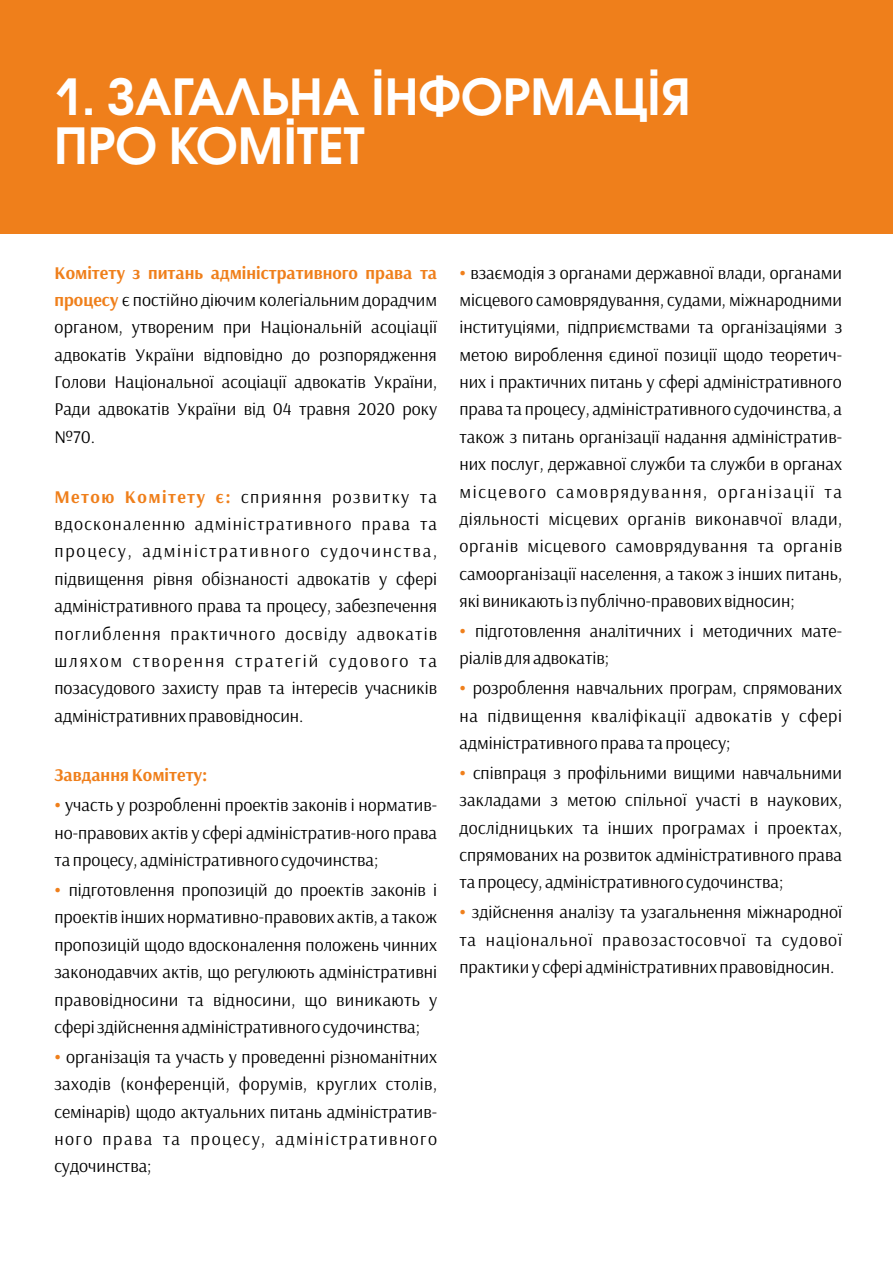
<style>
.page{position:relative;width:893px;height:1263px;background:#fff}
.page>*{position:absolute;margin:0;border:0;box-sizing:border-box;transform-origin:0 0}
.t1{font:600 49.5px/49.5px "Avant Garde Gothic C";color:#fff}
.t2{font:18px/27.5px "Arsenal";color:#000;text-align:justify}
.t3{font:700 18px "Arsenal";color:#ef7f1b}
.s1{font-weight:700;color:#ef7f1b}
</style>
<div class="page">
<div style="left:0;top:0;width:893px;height:234px;background:#ef7f1b"></div>
<h1 class="t1" style="left:54px;top:76px;width:638px">1. ЗАГАЛЬНА ІНФОРМАЦІЯ<br>ПРО КОМІТЕТ</h1>
<p class="t2" style="left:54px;top:258px;width:384px"><span class="s1">Комітету з питань адміністративного права та процесу</span> є постійно діючим колегіальним дорадчим органом, утвореним при Національній асоціації адвокатів України відповідно до розпорядження Голови Національної асоціації адвокатів України, Ради адвокатів України від 04 травня 2020 року №70.</p>
<p class="t2" style="left:54px;top:482px;width:384px"><span class="s1">Метою Комітету є:</span> сприяння розвитку та вдосконаленню адміністративного права та процесу, адміністративного судочинства, підвищення рівня обізнаності адвокатів у сфері адміністративного права та процесу, забезпечення поглиблення практичного досвіду адвокатів шляхом створення стратегій судового та позасудового захисту прав та інтересів учасників адміністративних правовідносин.</p>
<p class="t3" style="left:54px;top:763px;width:155px">Завдання Комітету:</p>
<p class="t2" style="left:54px;top:791px;width:384px"><span class="s1">•</span> участь у розробленні проектів законів і норматив&shy;но-правових актів у сфері адміністратив-ного права та процесу, адміністративного судочинства;</p>
<p class="t2" style="left:54px;top:875px;width:384px"><span class="s1">•</span> підготовлення пропозицій до проектів законів і проектів інших нормативно-правових актів, а також пропозицій щодо вдосконалення положень чинних законодавчих актів, що регулюють адміністративні правовідносини та відносини, що виникають у сфері здійснення адміністративного судочинства;</p>
<p class="t2" style="left:54px;top:1042px;width:384px"><span class="s1">•</span> організація та участь у проведенні різноманітних заходів (конференцій, форумів, круглих столів, семінарів) щодо актуальних питань адміністратив&shy;ного права та процесу, адміністративного судочинства;</p>
<p class="t2" style="left:459px;top:258px;width:384px"><span class="s1">•</span> взаємодія з органами державної влади, органами місцевого самоврядування, судами, міжнародними інституціями, підприємствами та організаціями з метою вироблення єдиної позиції щодо теоретич&shy;них і практичних питань у сфері адміністративного права та процесу, адміністративного судочинства, а також з питань організації надання адміністратив&shy;них послуг, державної служби та служби в органах місцевого самоврядування, організації та діяльності місцевих органів виконавчої влади, органів місцевого самоврядування та органів самоорганізації населення, а також з інших питань, які виникають із публічно-правових відносин;</p>
<p class="t2" style="left:459px;top:617px;width:384px"><span class="s1">•</span> підготовлення аналітичних і методичних мате&shy;ріалів для адвокатів;</p>
<p class="t2" style="left:459px;top:674px;width:384px"><span class="s1">•</span> розроблення навчальних програм, спрямованих на підвищення кваліфікації адвокатів у сфері адміністративного права та процесу;</p>
<p class="t2" style="left:459px;top:758px;width:384px"><span class="s1">•</span> співпраця з профільними вищими навчальними закладами з метою спільної участі в наукових, дослідницьких та інших програмах і проектах, спрямованих на розвиток адміністративного права та процесу, адміністративного судочинства;</p>
<p class="t2" style="left:459px;top:898px;width:384px"><span class="s1">•</span> здійснення аналізу та узагальнення міжнародної та національної правозастосовчої та судової практики у сфері адміністративних правовідносин.</p>
</div>
